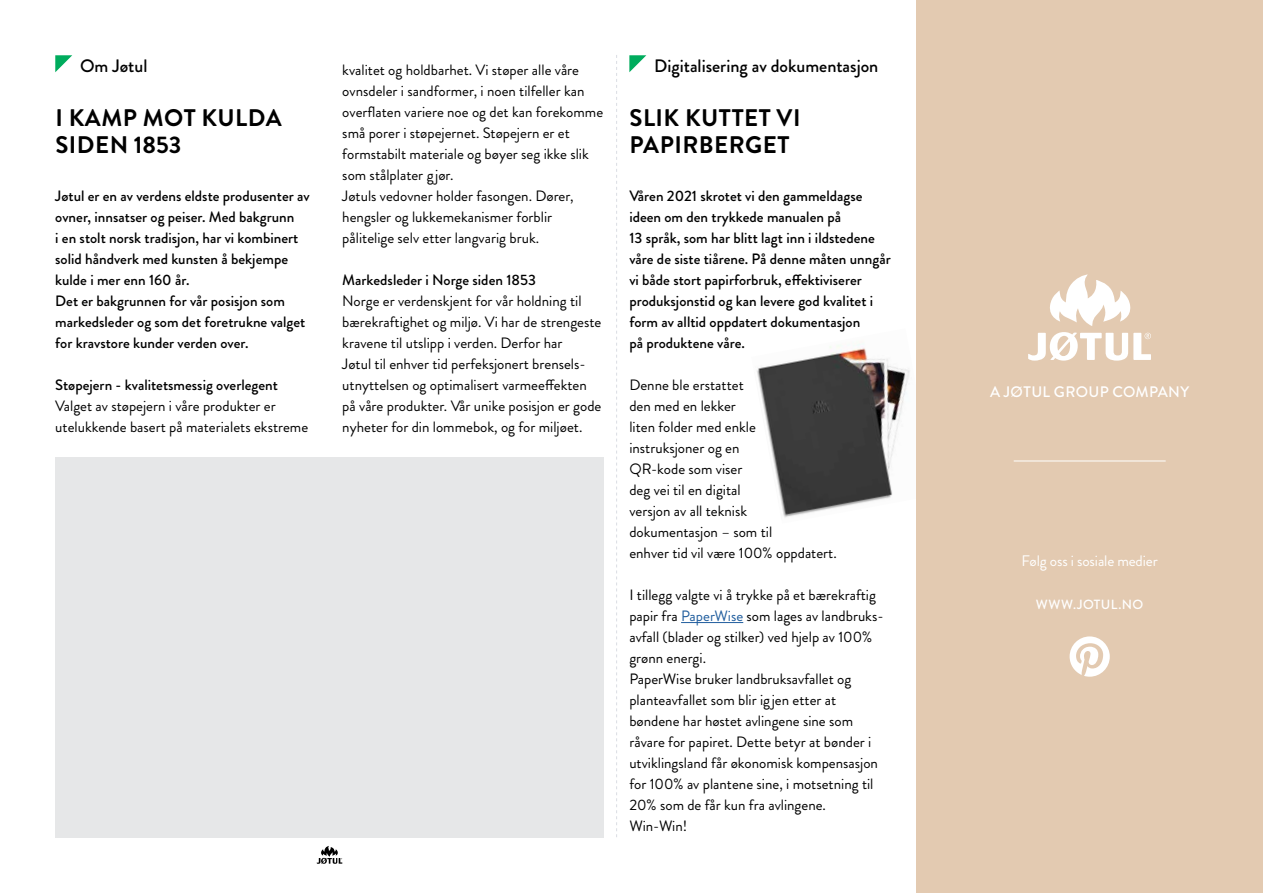
<style>
.page{position:relative;width:1263px;height:893px;background:#fff}
.page>*{position:absolute;margin:0;border:0;box-sizing:border-box;transform-origin:0 0}
.t1{font:700 24px/27px "Brandon Grotesque";letter-spacing:.02em;color:#000}
.t2{font:500 18px "Brandon Grotesque";color:#000}
.t3{font:15.3px "Brandon Grotesque";letter-spacing:-.01em;color:#fff}
.t4{font:500 15.3px "Brandon Grotesque";letter-spacing:.02em;color:#fff}
.t5{font:15px/21px "Brandon Grotesque";color:#000}
.t6{font:500 15px/21px "Brandon Grotesque";color:#000}
.t7{font:500 13.35px "Brandon Grotesque";letter-spacing:.03em;color:#fff}
.s1{color:#215e9e}
</style>
<div class="page">
<svg style="left:55px;top:55px;width:17px;height:17px"></svg>
<hr style="left:681px;top:622px;width:62px;height:1px;background:#215e9e">
<svg style="left:629px;top:55px;width:17px;height:17px"></svg>
<div style="left:55px;top:458px;width:549px;height:380px;background:#e6e7e8"></div>
<img style="left:757px;top:344px;width:153px;height:174px">
<div style="left:916px;top:0;width:347px;height:893px;background:#e3cab1"></div>
<svg style="left:616px;top:55px;width:1px;height:782px"></svg>
<svg style="left:1050px;top:274px;width:81px;height:52px"></svg>
<svg style="left:1028px;top:332px;width:123px;height:29px"></svg>
<hr style="left:1014px;top:461px;width:152px;height:1px;background:#fff">
<svg style="left:1069px;top:636px;width:41px;height:41px"></svg>
<svg style="left:317px;top:846px;width:25px;height:18px"></svg>
<p class="t2" style="left:80px;top:54px;width:69px">Om Jøtul</p>
<h1 class="t1" style="left:55px;top:105px;width:228px">I KAMP MOT KULDA<br>SIDEN 1853</h1>
<p class="t6" style="left:55px;top:186px;width:256px">Jøtul er en av verdens eldste produsenter av ovner, innsatser og peiser. Med bakgrunn<br>i en stolt norsk tradisjon, har vi kombinert solid håndverk med kunsten å bekjempe kulde i mer enn 160 år.<br>Det er bakgrunnen for vår posisjon som markedsleder og som det foretrukne valget for kravstore kunder verden over.</p>
<p class="t6" style="left:55px;top:375px;width:224px">Støpejern - kvalitetsmessig overlegent</p>
<p class="t5" style="left:55px;top:396px;width:254px">Valget av støpejern i våre produkter er utelukkende basert på materialets ekstreme</p>
<p class="t5" style="left:342px;top:60px;width:262px">kvalitet og holdbarhet. Vi støper alle våre ovnsdeler i sandformer, i noen tilfeller kan overflaten variere noe og det kan forekomme små porer i støpejernet. Støpejern er et formstabilt materiale og bøyer seg ikke slik som stålplater gjør.<br>Jøtuls vedovner holder fasongen. Dører, hengsler og lukkemekanismer forblir pålitelige selv etter langvarig bruk.</p>
<p class="t6" style="left:342px;top:270px;width:195px">Markedsleder i Norge siden 1853</p>
<p class="t5" style="left:342px;top:291px;width:261px">Norge er verdenskjent for vår holdning til bærekraftighet og miljø. Vi har de strengeste kravene til utslipp i verden. Derfor har<br>Jøtul til enhver tid perfeksjonert brensels&shy;utnyttelsen og optimalisert varmeeffekten på våre produkter. Vår unike posisjon er gode nyheter for din lommebok, og for miljøet.</p>
<p class="t2" style="left:654px;top:54px;width:226px">Digitalisering av dokumentasjon</p>
<h1 class="t1" style="left:629px;top:105px;width:172px">SLIK KUTTET VI<br>PAPIRBERGET</h1>
<p class="t6" style="left:629px;top:186px;width:263px">Våren 2021 skrotet vi den gammeldagse ideen om den trykkede manualen på<br>13 språk, som har blitt lagt inn i ildstedene våre de siste tiårene. På denne måten unngår vi både stort papirforbruk, effektiviserer produksjonstid og kan levere god kvalitet i form av alltid oppdatert dokumentasjon<br>på produktene våre.</p>
<p class="t5" style="left:629px;top:375px;width:209px">Denne ble erstattet<br>den med en lekker<br>liten folder med enkle<br>instruksjoner og en<br>QR-kode som viser<br>deg vei til en digital<br>versjon av all teknisk dokumentasjon – som til<br>enhver tid vil være 100% oppdatert.</p>
<p class="t5" style="left:629px;top:585px;width:253px">I tillegg valgte vi å trykke på et bærekraftig papir fra <span class="s1">PaperWise</span> som lages av landbruks&shy;avfall (blader og stilker) ved hjelp av 100% grønn energi.<br>PaperWise bruker landbruksavfallet og planteavfallet som blir igjen etter at bøndene har høstet avlingene sine som råvare for papiret. Dette betyr at bønder i utviklingsland får økonomisk kompensasjon for 100% av plantene sine, i motsetning til 20% som de får kun fra avlingene.<br>Win-Win!</p>
<p class="t4" style="left:990px;top:381px;width:201px">A JØTUL GROUP COMPANY</p>
<p class="t3" style="left:1021px;top:550px;width:138px">Følg oss i sosiale medier</p>
<p class="t7" style="left:1036px;top:595px;width:109px">WWW.JOTUL.NO</p>
</div>
